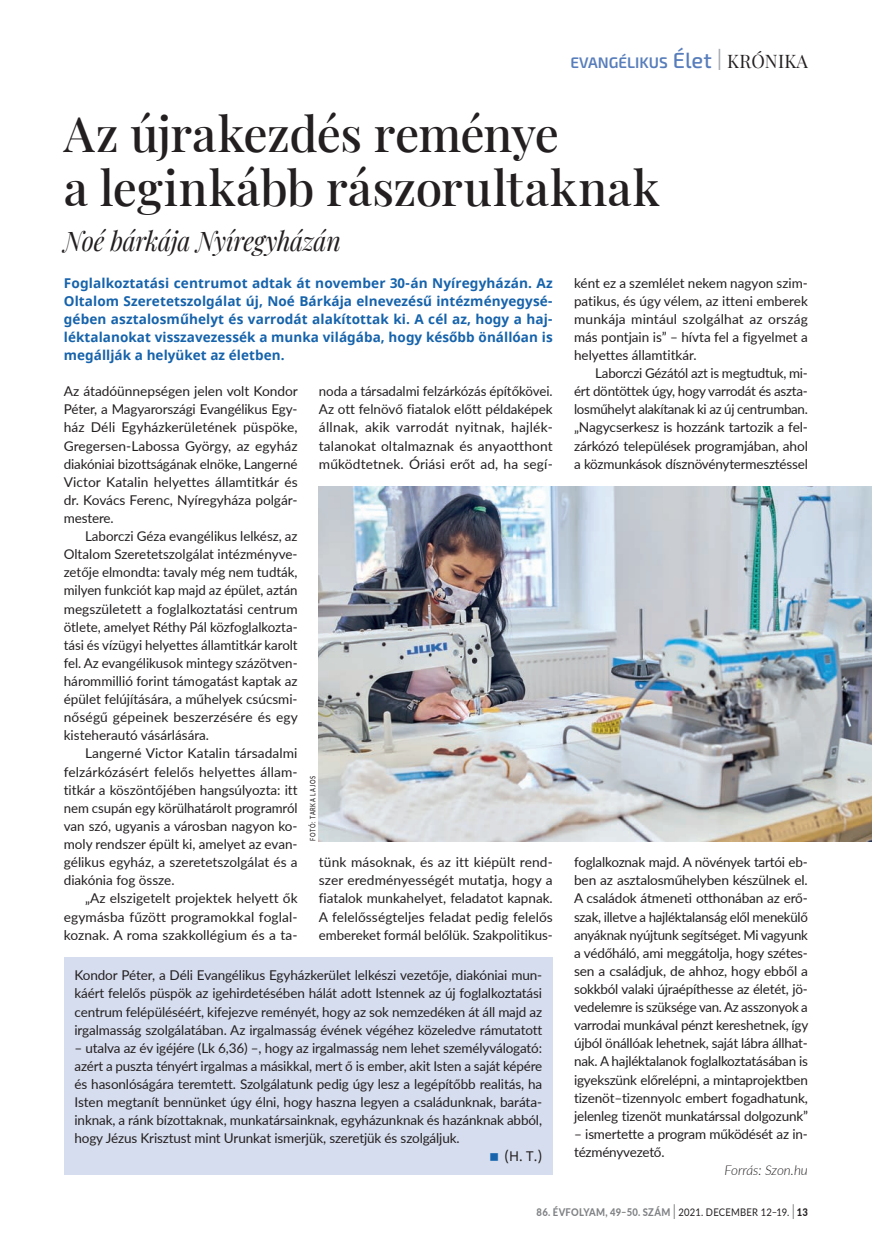
<style>
.page{position:relative;width:893px;height:1255px;background:#fff}
.page>*{position:absolute;margin:0;border:0;box-sizing:border-box;transform-origin:0 0}
.t1{font:500 48px/54.3px "Playfair Display";letter-spacing:-.005em;color:#231f20}
.t2{font:italic 27px "Playfair Display";letter-spacing:-.015em;color:#231f20;scale:.93 1}
.t3{font:600 15.3px "Exo 2";color:#577dbb}
.t4{font:13.5px/18.1px "Lato";letter-spacing:-.005em;color:#231f20;text-align:justify}
.t5{font:700 13.5px/18.1px "Noto Sans";letter-spacing:.005em;color:#1663ac;text-align:justify}
.t6{font:italic 300 13.5px "Lato";color:#231f20}
.t7{font:13.5px "Noto Sans";color:#231f20}
.t8{font:800 10.5px "Lato";letter-spacing:.03em;color:#808285;scale:.9 1}
.t9{font:500 7.5px "Lato";letter-spacing:.13em;color:#231f20;scale:.75 1}
.s1{font-weight:500;font-size:21.9px}
.s2{font-weight:300;font-size:30.6px;color:#a8a9ad}
.s3{font-family:"Playfair Display";font-weight:400;font-size:18.15px;color:#231f20}
.s4{font-weight:300;font-size:21px;color:#231f20}
.s5{font-weight:400;color:#231f20}
.s6{color:#231f20}
</style>
<div class="page">
<div style="left:64px;top:957px;width:489px;height:218px;background:#d6ddee"></div>
<img style="left:319px;top:487px;width:553px;height:354px">
<p class="t3" style="left:570px;top:53px;width:239px">EVANGÉLIKUS <span class="s1">Élet</span> <span class="s2">I</span> <span class="s3">KRÓNIKA</span></p>
<h1 class="t1" style="left:64px;top:102px;width:597px">Az újrakezdés reménye<br>a leginkább rászorultaknak</h1>
<h2 class="t2" style="left:64px;top:220px;width:299px">Noé bárkája Nyíregyházán</h2>
<p class="t5" style="left:64px;top:274px;width:490px">Foglalkoztatási centrumot adtak át november 30-án Nyíregyházán. Az Oltalom Szeretetszolgálat új, Noé Bárkája elnevezésű intézményegysé&shy;gében asztalosműhelyt és varrodát alakítottak ki. A cél az, hogy a haj&shy;léktalanokat visszavezessék a munka világába, hogy később önállóan is megállják a helyüket az életben.</p>
<p class="t4" style="left:64px;top:381px;width:236px">Az átadóünnepségen jelen volt Kondor Péter, a Magyarországi Evangélikus Egy&shy;ház Déli Egyházkerületének püspöke, Gregersen-Labossa György, az egyház diakóniai bizottságának elnöke, Langerné Victor Katalin helyettes államtitkár és dr. Kovács Ferenc, Nyíregyháza polgár&shy;mestere.</p>
<p class="t4" style="left:64px;top:526px;width:236px;text-indent:21px">Laborczi Géza evangélikus lelkész, az Oltalom Szeretetszolgálat intézményve&shy;zetője elmondta: tavaly még nem tudták, milyen funkciót kap majd az épület, aztán megszületett a foglalkoztatási centrum ötlete, amelyet Réthy Pál közfoglalkozta&shy;tási és vízügyi helyettes államtitkár karolt fel. Az evangélikusok mintegy százötven&shy;hárommillió forint támogatást kaptak az épület felújítására, a műhelyek csúcsmi&shy;nőségű gépeinek beszerzésére és egy kisteherautó vásárlására.</p>
<p class="t4" style="left:64px;top:744px;width:235px;text-indent:21px">Langerné Victor Katalin társadalmi felzárkózásért felelős helyettes állam&shy;titkár a köszöntőjében hangsúlyozta: itt nem csupán egy körülhatárolt programról van szó, ugyanis a városban nagyon ko&shy;moly rendszer épült ki, amelyet az evan&shy;gélikus egyház, a szeretetszolgálat és a diakónia fog össze.</p>
<p class="t4" style="left:64px;top:888px;width:235px;text-indent:21px">„Az elszigetelt projektek helyett ők egymásba fűzött programokkal foglal&shy;koznak. A roma szakkollégium és a ta-</p>
<p class="t4" style="left:319px;top:381px;width:235px">noda a társadalmi felzárkózás építőkövei.<br>Az ott felnövő fiatalok előtt példaképek állnak, akik varrodát nyitnak, hajlék&shy;talanokat oltalmaznak és anyaotthont működtetnek. Óriási erőt ad, ha segí-</p>
<p class="t9" style="left:307px;top:841px;width:89px;rotate:-90deg">FOTÓ: TARKA LAJOS</p>
<p class="t4" style="left:319px;top:852px;width:235px">tünk másoknak, és az itt kiépült rend&shy;szer eredményességét mutatja, hogy a fiatalok munkahelyet, feladatot kapnak.<br>A felelősségteljes feladat pedig felelős embereket formál belőlük. Szakpolitikus-</p>
<p class="t4" style="left:75px;top:965px;width:469px">Kondor Péter, a Déli Evangélikus Egyházkerület lelkészi vezetője, diakóniai mun&shy;káért felelős püspök az igehirdetésében hálát adott Istennek az új foglalkoztatási centrum felépüléséért, kifejezve reményét, hogy az sok nemzedéken át áll majd az irgalmasság szolgálatában. Az irgalmasság évének végéhez közeledve rámutatott</p>
<p class="t4" style="left:75px;top:1038px;width:469px">– utalva az év igéjére (Lk 6,36) –, hogy az irgalmasság nem lehet személyválogató: azért a puszta tényért irgalmas a másikkal, mert ő is ember, akit Isten a saját képére és hasonlóságára teremtett. Szolgálatunk pedig úgy lesz a legépítőbb realitás, ha Isten megtanít bennünket úgy élni, hogy haszna legyen a családunknak, baráta&shy;inknak, a ránk bízottaknak, munkatársainknak, egyházunknak és hazánknak abból, hogy Jézus Krisztust mint Urunkat ismerjük, szeretjük és szolgáljuk.</p>
<p class="t7" style="left:504px;top:1147px;width:39px">(H. T.)</p>
<p class="t4" style="left:574px;top:273px;width:235px">ként ez a szemlélet nekem nagyon szim&shy;patikus, és úgy vélem, az itteni emberek munkája mintául szolgálhat az ország más pontjain is” – hívta fel a figyelmet a helyettes államtitkár.</p>
<p class="t4" style="left:574px;top:363px;width:235px;text-indent:21px">Laborczi Gézától azt is megtudtuk, mi&shy;ért döntöttek úgy, hogy varrodát és aszta&shy;losműhelyt alakítanak ki az új centrumban. „Nagycserkesz is hozzánk tartozik a fel&shy;zárkózó települések programjában, ahol a közmunkások dísznövénytermesztéssel</p>
<p class="t4" style="left:574px;top:852px;width:236px">foglalkoznak majd. A növények tartói eb&shy;ben az asztalosműhelyben készülnek el.<br>A családok átmeneti otthonában az erő&shy;szak, illetve a hajléktalanság elől menekülő anyáknak nyújtunk segítséget. Mi vagyunk a védőháló, ami meggátolja, hogy szétes&shy;sen a családjuk, de ahhoz, hogy ebből a sokkból valaki újraépíthesse az életét, jö&shy;vedelemre is szüksége van. Az asszonyok a varrodai munkával pénzt kereshetnek, így újból önállóak lehetnek, saját lábra állhat&shy;nak. A hajléktalanok foglalkoztatásában is igyekszünk előrelépni, a mintaprojektben tizenöt–tizennyolc embert fogadhatunk, jelenleg tizenöt munkatárssal dolgozunk”</p>
<p class="t4" style="left:574px;top:1124px;width:235px">– ismertette a program működését az in&shy;tézményvezető.</p>
<p class="t6" style="left:725px;top:1160px;width:85px">Forrás: Szon.hu</p>
<p class="t8" style="left:537px;top:1203px;width:303px">86. ÉVFOLYAM, 49–50. SZÁM <span class="s4">I</span> <span class="s5">2021. DECEMBER 12–19.</span> <span class="s4">I</span> <span class="s6">13</span></p>
</div>
